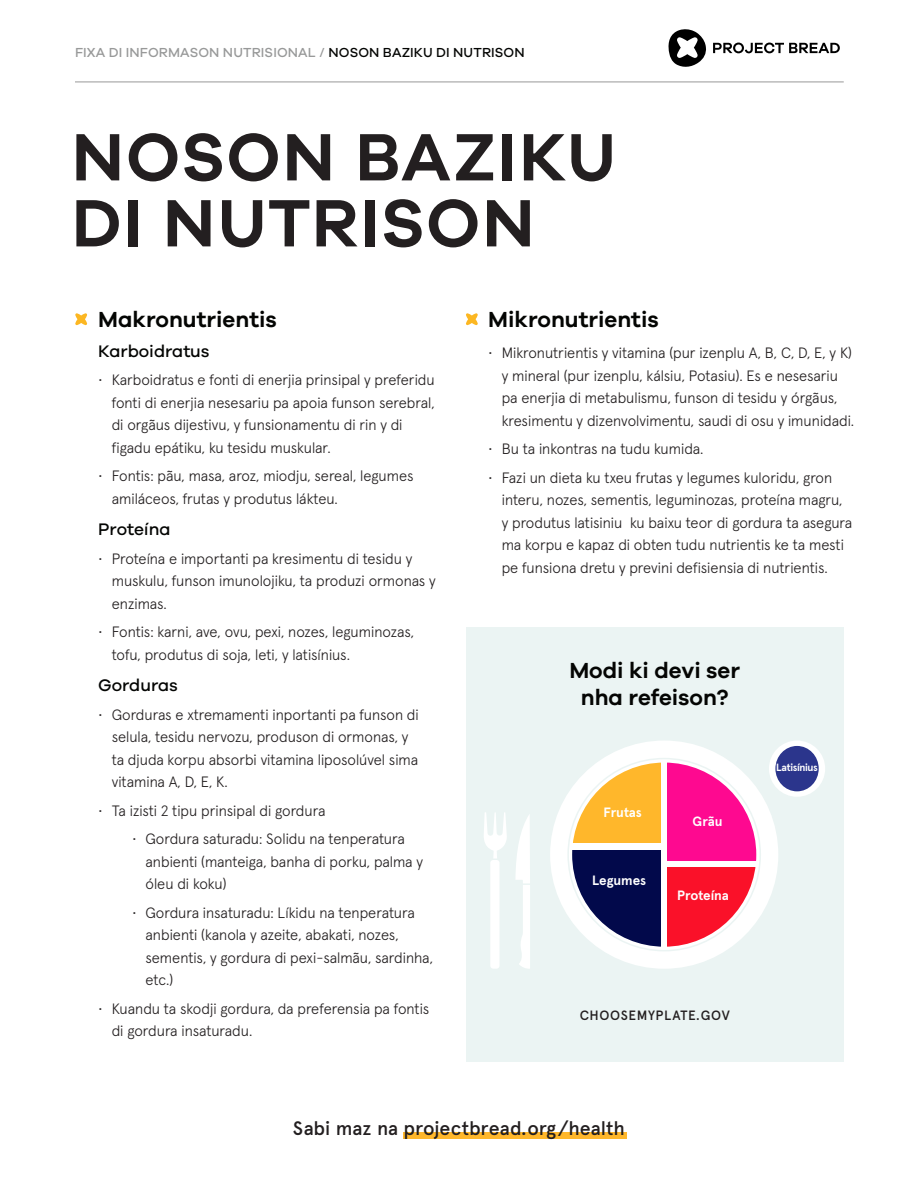
<style>
.page{position:relative;width:918px;height:1188px;background:#fff}
.page>*{position:absolute;margin:0;border:0;box-sizing:border-box;transform-origin:0 0}
.t1{font:600 69px/66px "Galano Grotesque";letter-spacing:.025em;color:#231f20}
.Stat_Call-Out_Body{font:600 22.5px/27px "Galano Grotesque";color:#040503;text-align:center}
.t2{font:500 19.5px "Apercu";letter-spacing:-.005em;color:#231f20}
.Stat_Call-Out_Body-2{font:500 17.25px "Galano Grotesque";color:#040503}
.t3{font:300 15px/22.5px "Apercu";color:#231f20}
.Large_Headline{font:500 13.5px "Galano Grotesque";letter-spacing:.01em;color:#989999}
.Subhead{font:700 13.5px "Apercu";letter-spacing:-.01em;color:#fff}
.t4{font:500 13.5px "Apercu";letter-spacing:.04em;color:#231f20}
.Subhead-2{font:700 10.5px "Apercu";letter-spacing:-.035em;color:#fff}
.s1{color:#040503}
</style>
<div class="page">
<div style="left:403px;top:1132px;width:223px;height:6px;background:#ffb72b"></div>
<svg style="left:75px;top:313px;width:12px;height:12px"></svg>
<svg style="left:466px;top:313px;width:12px;height:12px"></svg>
<hr style="left:75px;top:82px;width:769px;height:1px;background:#989999">
<svg style="left:713px;top:43px;width:127px;height:10px"></svg>
<svg style="left:668px;top:29px;width:38px;height:38px"></svg>
<div style="left:466px;top:627px;width:378px;height:434px;background:#ebf4f3"></div>
<div style="left:550px;top:741px;width:228px;height:228px;background:#fff;border-radius:50%"></div>
<svg style="left:572px;top:763px;width:89px;height:80px;fill:#ffb72b"></svg>
<svg style="left:572px;top:850px;width:89px;height:97px;fill:#02094b"></svg>
<svg style="left:667px;top:763px;width:89px;height:98px;fill:#fe0990"></svg>
<svg style="left:667px;top:867px;width:89px;height:80px;fill:#fa1129"></svg>
<svg style="left:516px;top:815px;width:14px;height:154px"></svg>
<svg style="left:484px;top:812px;width:23px;height:157px"></svg>
<div style="left:769px;top:741px;width:56px;height:56px;background:#fff;border-radius:50%"></div>
<div style="left:775px;top:746px;width:44px;height:45px;background:#2b358c;border-radius:50%"></div>
<p class="Large_Headline" style="left:75px;top:44px;width:451px">FIXA DI INFORMASON NUTRISIONAL / <span class="s1">NOSON BAZIKU DI NUTRISON</span></p>
<p class="t1" style="left:72px;top:122px;width:546px">NOSON BAZIKU<br>DI NUTRISON</p>
<p class="Stat_Call-Out_Body" style="left:98px;top:305px;width:180px">Makronutrientis</p>
<p class="Stat_Call-Out_Body-2" style="left:98px;top:341px;width:113px">Karboidratus</p>
<p class="t3" style="left:112px;top:367px;width:325px;text-indent:-14px">• Karboidratus e fonti di enerjia prinsipal y preferidu fonti di enerjia nesesariu pa apoia funson serebral, di orgãus dijestivu, y funsionamentu di rin y di figadu epátiku, ku tesidu muskular.</p>
<p class="t3" style="left:112px;top:463px;width:303px;text-indent:-14px">• Fontis: pãu, masa, aroz, miodju, sereal, legumes amiláceos, frutas y produtus lákteu.</p>
<p class="Stat_Call-Out_Body-2" style="left:98px;top:519px;width:74px">Proteína</p>
<p class="t3" style="left:112px;top:546px;width:326px;text-indent:-14px">• Proteína e importanti pa kresimentu di tesidu y muskulu, funson imunolojiku, ta produzi ormonas y enzimas.</p>
<p class="t3" style="left:112px;top:619px;width:304px;text-indent:-14px">• Fontis: karni, ave, ovu, pexi, nozes, leguminozas, tofu, produtus di soja, leti, y latisínius.</p>
<p class="Stat_Call-Out_Body-2" style="left:98px;top:675px;width:81px">Gorduras</p>
<p class="t3" style="left:112px;top:702px;width:309px;text-indent:-14px">• Gorduras e xtremamenti inportanti pa funson di selula, tesidu nervozu, produson di ormonas, y ta djuda korpu absorbi vitamina liposolúvel sima vitamina A, D, E, K.</p>
<p class="t3" style="left:98px;top:798px;width:229px">• Ta izisti 2 tipu prinsipal di gordura</p>
<p class="t3" style="left:146px;top:826px;width:279px;text-indent:-14px">• Gordura saturadu: Solidu na tenperatura anbienti (manteiga, banha di porku, palma y óleu di koku)</p>
<p class="t3" style="left:146px;top:900px;width:289px;text-indent:-14px">• Gordura insaturadu: Líkidu na tenperatura anbienti (kanola y azeite, abakati, nozes, sementis, y gordura di pexi-salmãu, sardinha, etc.)</p>
<p class="t3" style="left:112px;top:996px;width:319px;text-indent:-14px">• Kuandu ta skodji gordura, da preferensia pa fontis di gordura insaturadu.</p>
<p class="Stat_Call-Out_Body" style="left:488px;top:305px;width:172px">Mikronutrientis</p>
<p class="t3" style="left:502px;top:340px;width:354px;text-indent:-14px">• Mikronutrientis y vitamina (pur izenplu A, B, C, D, E, y K) y mineral (pur izenplu, kálsiu, Potasiu). Es e nesesariu pa enerjia di metabulismu, funson di tesidu y órgãus, kresimentu y dizenvolvimentu, saudi di osu y imunidadi.</p>
<p class="t3" style="left:488px;top:436px;width:217px">• Bu ta inkontras na tudu kumida.</p>
<p class="t3" style="left:502px;top:465px;width:352px;text-indent:-14px">• Fazi un dieta ku txeu frutas y legumes kuloridu, gron interu, nozes, sementis, leguminozas, proteína magru, y produtus latisiniu ku baixu teor di gordura ta asegura ma korpu e kapaz di obten tudu nutrientis ke ta mesti pe funsiona dretu y previni defisiensia di nutrientis.</p>
<p class="Stat_Call-Out_Body" style="left:569px;top:656px;width:172px">Modi ki devi ser nha refeison?</p>
<p class="Subhead" style="left:604px;top:802px;width:40px">Frutas</p>
<p class="Subhead" style="left:592px;top:870px;width:56px">Legumes</p>
<p class="Subhead" style="left:693px;top:811px;width:31px">Grãu</p>
<p class="Subhead" style="left:677px;top:885px;width:53px">Proteína</p>
<p class="Subhead-2" style="left:776px;top:759px;width:43px">Latisínius</p>
<p class="t4" style="left:580px;top:1007px;width:152px">CHOOSEMYPLATE.GOV</p>
<p class="t2" style="left:293px;top:1116px;width:334px">Sabi maz na projectbread.org/health</p>
</div>
